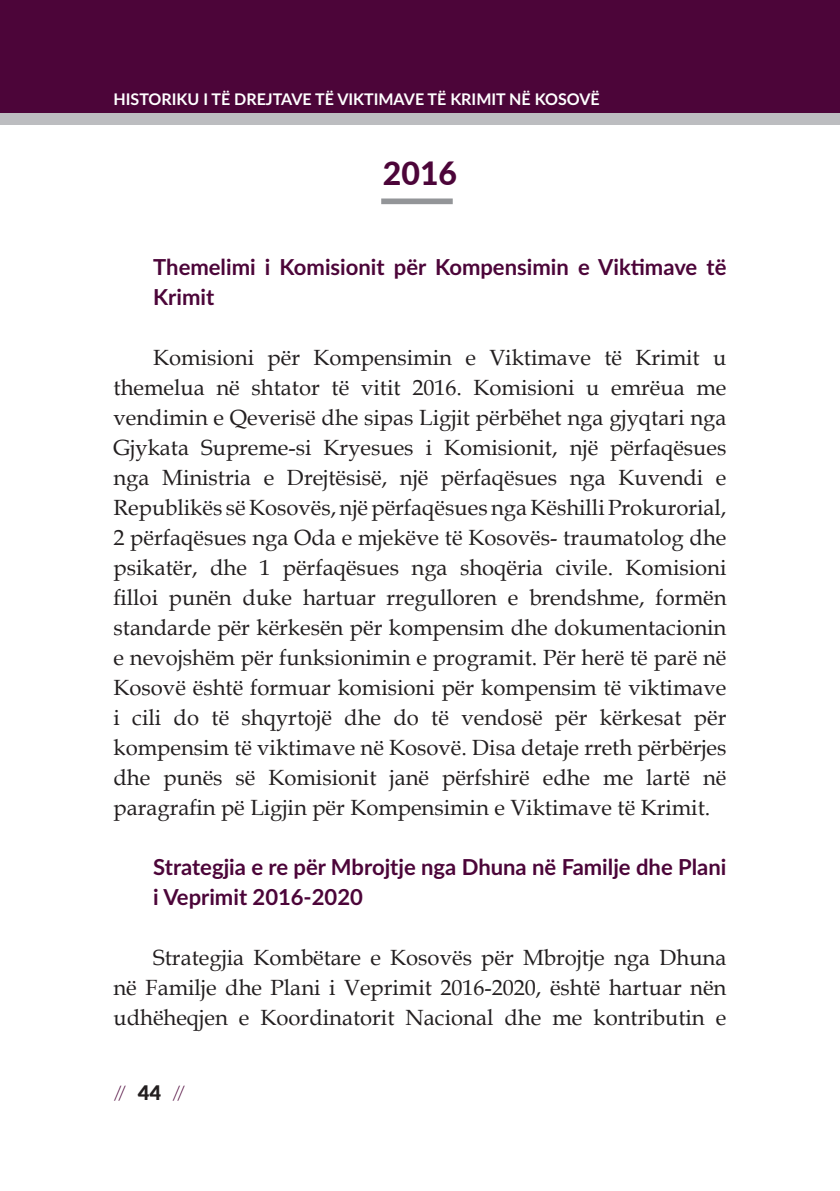
<style>
.page{position:relative;width:840px;height:1191px;background:#fff}
.page>*{position:absolute;margin:0;border:0;box-sizing:border-box;transform-origin:0 0}
.t1{font:800 32px "Lato";color:#4c0539}
.t2{font:22px/30px "Book Antiqua";color:#231f20;text-align:justify}
.t3{font:700 22px/30px "Lato";color:#4c0539}
.t4{font:300 20px "Lato";color:#4c0539}
.t5{font:700 16px "Lato";color:#fff}
.s1{font-weight:900;color:#231f20}
</style>
<div class="page">
<div style="left:0;top:0;width:839px;height:113px;background:#4c0539"></div>
<div style="left:0;top:113px;width:839px;height:12px;background:#bcbdc0"></div>
<div style="left:381px;top:198px;width:71px;height:6px;background:#939598"></div>
<p class="t5" style="left:113px;top:87px;width:487px">HISTORIKU I TË DREJTAVE TË VIKTIMAVE TË KRIMIT NË KOSOVË</p>
<h1 class="t1" style="left:382px;top:149px;width:76px">2016</h1>
<p class="t3" style="left:153px;top:251px;width:574px">Themelimi i Komisionit për Kompensimin e Viktimave të<br>Krimit</p>
<p class="t2" style="left:113px;top:342px;width:614px;text-indent:40px">Komisioni për Kompensimin e Viktimave të Krimit u themelua në shtator të vitit 2016. Komisioni u emrëua me vendimin e Qeverisë dhe sipas Ligjit përbëhet nga gjyqtari nga Gjykata Supreme-si Kryesues i Komisionit, një përfaqësues nga Ministria e Drejtësisë, një përfaqësues nga Kuvendi e Republikës së Kosovës, një përfaqësues nga Këshilli Prokurorial, 2 përfaqësues nga Oda e mjekëve të Kosovës- traumatolog dhe psikatër, dhe 1 përfaqësues nga shoqëria civile. Komisioni filloi punën duke hartuar rregulloren e brendshme, formën standarde për kërkesën për kompensim dhe dokumentacionin e nevojshëm për funksionimin e programit. Për herë të parë në Kosovë është formuar komisioni për kompensim të viktimave i cili do të shqyrtojë dhe do të vendosë për kërkesat për kompensim të viktimave në Kosovë. Disa detaje rreth përbërjes dhe punës së Komisionit janë përfshirë edhe me lartë në paragrafin pë Ligjin për Kompensimin e Viktimave të Krimit.</p>
<p class="t3" style="left:153px;top:851px;width:574px">Strategjia e re për Mbrojtje nga Dhuna në Familje dhe Plani i Veprimit 2016-2020</p>
<p class="t2" style="left:113px;top:942px;width:614px;text-indent:40px">Strategjia Kombëtare e Kosovës për Mbrojtje nga Dhuna në Familje dhe Plani i Veprimit 2016-2020, është hartuar nën udhëheqjen e Koordinatorit Nacional dhe me kontributin e</p>
<p class="t4" style="left:113px;top:1079px;width:73px">// <span class="s1">4 4</span> //</p>
</div>
